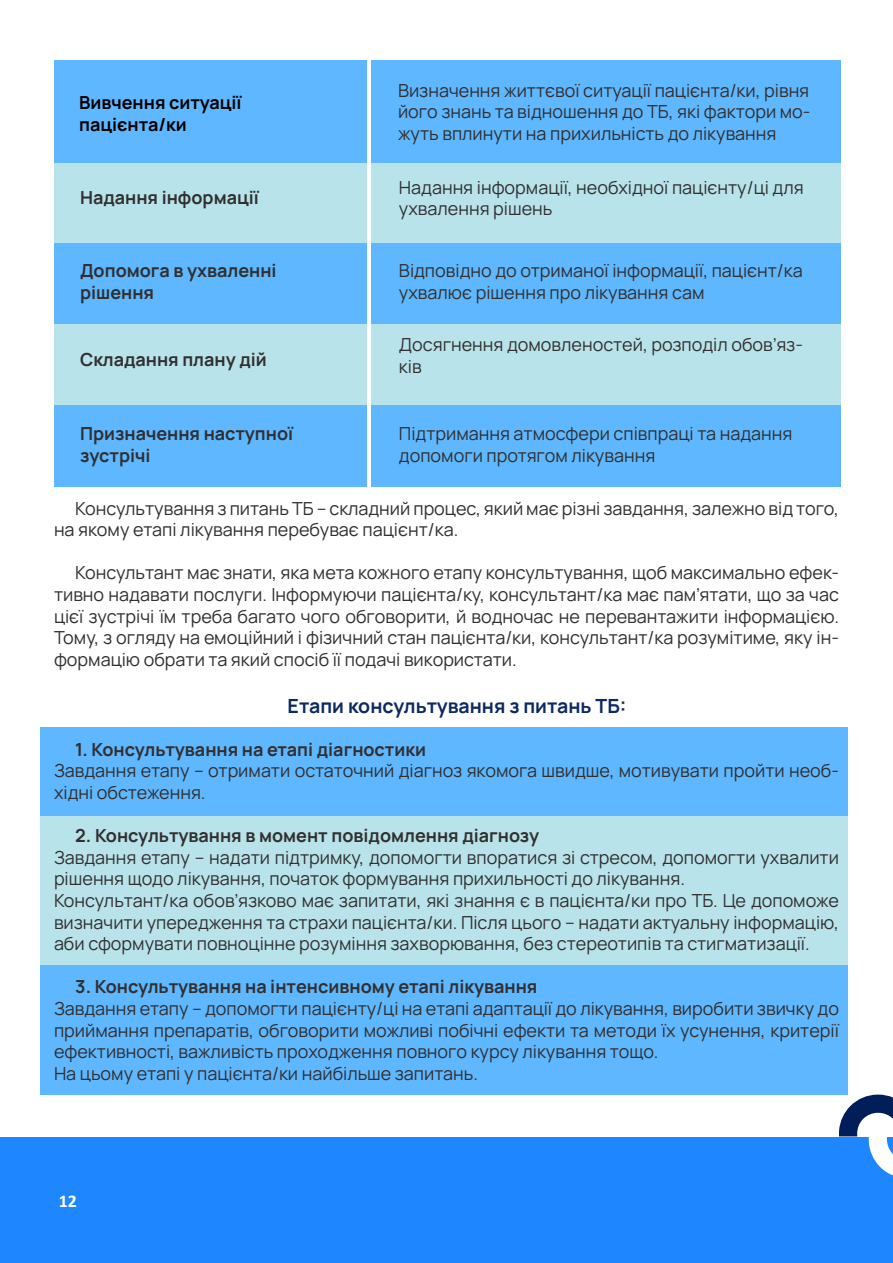
<style>
.page{position:relative;width:893px;height:1263px;background:#fff}
.page>*{position:absolute;margin:0;border:0;box-sizing:border-box;transform-origin:0 0}
.t1{font:700 19.5px "Manrope";color:#0d2962}
.t2{font:18px/21.6px "Manrope";color:#312f30}
.t3{font:700 18px "Manrope";color:#312f30}
.t4{font:700 18px "Manrope";color:#000}
.t5{font:700 18px "Calibri";color:#fff}
</style>
<div class="page">
<div style="left:40px;top:727px;width:808px;height:89px;background:#5fb8ff"></div>
<div style="left:40px;top:965px;width:808px;height:129px;background:#5fb8ff"></div>
<div style="left:40px;top:816px;width:808px;height:149px;background:#b9e3ea"></div>
<div style="left:1px;top:1137px;width:892px;height:125px;background:#1e87ff"></div>
<svg style="left:839px;top:1094px;width:54px;height:82px"></svg>
<div style="left:54px;top:163px;width:313px;height:81px;background:#b9e3ea"></div>
<div style="left:372px;top:163px;width:469px;height:81px;background:#b9e3ea"></div>
<div style="left:54px;top:244px;width:313px;height:81px;background:#5fb8ff"></div>
<div style="left:372px;top:244px;width:469px;height:81px;background:#5fb8ff"></div>
<div style="left:54px;top:325px;width:313px;height:81px;background:#b9e3ea"></div>
<div style="left:372px;top:325px;width:469px;height:81px;background:#b9e3ea"></div>
<div style="left:54px;top:406px;width:313px;height:81px;background:#5fb8ff"></div>
<div style="left:372px;top:406px;width:469px;height:81px;background:#5fb8ff"></div>
<div style="left:54px;top:60px;width:313px;height:103px;background:#5fb8ff"></div>
<div style="left:372px;top:60px;width:469px;height:103px;background:#5fb8ff"></div>
<p class="t4" style="left:79px;top:90px;width:164px">Вивчення ситуації</p>
<p class="t4" style="left:79px;top:112px;width:109px">пацієнта/ки</p>
<p class="t3" style="left:80px;top:185px;width:180px">Надання інформації</p>
<p class="t3" style="left:80px;top:258px;width:198px">Допомога в ухваленні</p>
<p class="t3" style="left:80px;top:280px;width:76px">рішення</p>
<p class="t3" style="left:80px;top:347px;width:188px">Складання плану дій</p>
<p class="t3" style="left:80px;top:421px;width:215px">Призначення наступної</p>
<p class="t3" style="left:80px;top:443px;width:72px">зустрічі</p>
<p class="t2" style="left:398px;top:79px;width:414px;text-align:justify">Визначення життєвої ситуації пацієнта/ки, рівня його знань та відношення до ТБ, які фактори мо&shy;жуть вплинути на прихильність до лікування</p>
<p class="t2" style="left:399px;top:176px;width:406px">Надання інформації, необхідної пацієнту/ці для ухвалення рішень</p>
<p class="t2" style="left:399px;top:259px;width:405px">Відповідно до отриманої інформації, пацієнт/ка ухвалює рішення про лікування сам</p>
<p class="t2" style="left:399px;top:333px;width:405px">Досягнення домовленостей, розподіл обов’яз&shy;ків</p>
<p class="t2" style="left:399px;top:422px;width:395px">Підтримання атмосфери співпраці та надання допомоги протягом лікування</p>
<p class="t2" style="left:54px;top:496px;width:786px;text-indent:21px">Консультування з питань ТБ – складний процес, який має різні завдання, залежно від того, на якому етапі лікування перебуває пацієнт/ка.</p>
<p class="t2" style="left:54px;top:561px;width:786px;text-align:justify;text-indent:21px">Консультант має знати, яка мета кожного етапу консультування, щоб максимально ефек&shy;тивно надавати послуги. Інформуючи пацієнта/ку, консультант/ка має пам’ятати, що за час цієї зустрічі їм треба багато чого обговорити, й водночас не перевантажити інформацією.<br>Тому, з огляду на емоційний і фізичний стан пацієнта/ки, консультант/ка розумітиме, яку ін&shy;формацію обрати та який спосіб її подачі використати.</p>
<p class="t1" style="left:288px;top:692px;width:340px">Етапи консультування з питань ТБ:</p>
<p class="t3" style="left:75px;top:737px;width:352px">1. Консультування на етапі діагностики</p>
<p class="t2" style="left:54px;top:759px;width:786px">Завдання етапу – отримати остаточний діагноз якомога швидше, мотивувати пройти необ&shy;хідні обстеження.</p>
<p class="t3" style="left:75px;top:823px;width:466px">2. Консультування в момент повідомлення діагнозу</p>
<p class="t2" style="left:54px;top:846px;width:786px">Завдання етапу – надати підтримку, допомогти впоратися зі стресом, допомогти ухвалити рішення щодо лікування, початок формування прихильності до лікування.</p>
<p class="t2" style="left:54px;top:889px;width:786px;text-align:justify">Консультант/ка обов’язково має запитати, які знання є в пацієнта/ки про ТБ. Це допоможе визначити упередження та страхи пацієнта/ки. Після цього – надати актуальну інформацію, аби сформувати повноцінне розуміння захворювання, без стереотипів та стигматизації.</p>
<p class="t3" style="left:75px;top:974px;width:464px">3. Консультування на інтенсивному етапі лікування</p>
<p class="t2" style="left:54px;top:997px;width:786px;text-align:justify">Завдання етапу – допомогти пацієнту/ці на етапі адаптації до лікування, виробити звичку до приймання препаратів, обговорити можливі побічні ефекти та методи їх усунення, критерії ефективності, важливість проходження повного курсу лікування тощо.</p>
<p class="t2" style="left:54px;top:1062px;width:426px">На цьому етапі у пацієнта/ки найбільше запитань.</p>
<p class="t5" style="left:59px;top:1188px;width:20px">12</p>
</div>
